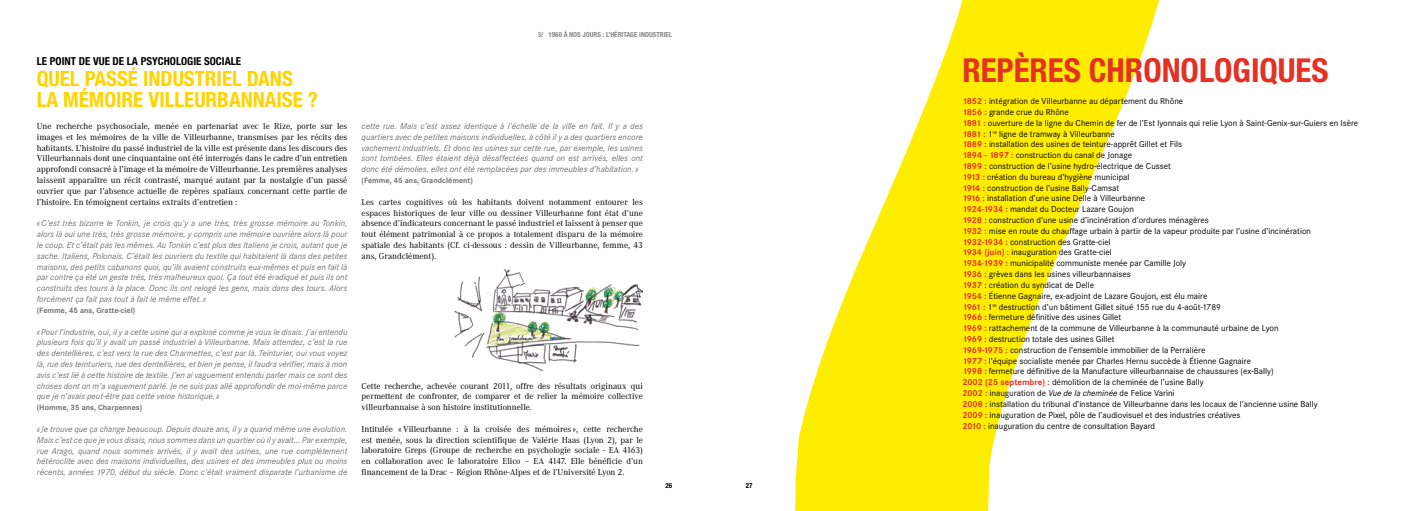
<style>
.page{position:relative;width:1418px;height:511px;background:#fff}
.page>*{position:absolute;margin:0;border:0;box-sizing:border-box;transform-origin:0 0}
.t1{font:700 condensed 33px "Helvetica Neue";color:#e43124}
.t2{font:700 condensed 21px "Helvetica Neue";color:#ffd400}
.t3{font:700 condensed 11px "Helvetica Neue";color:#000}
.t4{font:italic 9px/10.8px "Corporate S";color:#707172;text-align:justify}
.t5{font:9px/10.8px "Corporate S";color:#000}
.t6{font:9px/10.8px "Corporate A";color:#000;text-align:justify}
.t7{font:700 8px "Corporate S";color:#707172}
.t8{font:700 condensed 7px "Helvetica Neue";color:#87888a}
.t9{font:700 condensed 7px "Helvetica Neue";color:#000}
.s1{font-weight:700;color:#e43124}
.s2{font-style:italic}
</style>
<div class="page">
<svg style="left:795px;top:0;width:364px;height:510px;fill:#ffed00"></svg>
<img style="left:454px;top:269px;width:189px;height:101px">
<p class="t3" style="left:37px;top:55px;width:20px">LE POINT</p>
<p class="t3" style="left:79px;top:55px;width:21px">DE VUE</p>
<p class="t3" style="left:113px;top:55px;width:52px">DE LAPSYCHOLOGIE</p>
<p class="t3" style="left:204px;top:55px;width:7px">SOCIALE</p>
<h2 class="t2" style="left:37px;top:66px;width:60px">QUEL PASSÉ</h2>
<h2 class="t2" style="left:143px;top:66px;width:11px">INDUSTRIEL</h2>
<h2 class="t2" style="left:247px;top:66px;width:13px">DANS</h2>
<h2 class="t2" style="left:37px;top:87px;width:39px">LA MÉMOIRE</h2>
<h2 class="t2" style="left:148px;top:87px;width:12px">VILLEURBANNAISE</h2>
<h2 class="t2" style="left:308px;top:87px;width:12px">?</h2>
<p class="t6" style="left:37px;top:121px;width:312px">Une recherche psychosociale, menée en partenariat avec le Rize, porte sur les images et les mémoires de la ville de Villeurbanne, transmises par les récits des habitants. L’histoire du passé industriel de la ville est présente dans les discours des Villeurbannais dont une cinquantaine ont été interrogés dans le cadre d’un entretien approfondi consacré à l’image et la mémoire de Villeurbanne. Les premières analyses laissent apparaître un récit contrasté, marqué autant par la nostalgie d’un passé ouvrier que par l’absence actuelle de repères spatiaux concernant cette partie de l’histoire. En témoignent certains extraits d’entretien :</p>
<p class="t4" style="left:37px;top:218px;width:312px">«C’est très bizarre le Tonkin, je crois qu’y a une très, très grosse mémoire au Tonkin, alors là oui une très, très grosse mémoire, y compris une mémoire ouvrière alors là pour le coup. Et c’était pas les mêmes. Au Tonkin c’est plus des Italiens je crois, autant que je sache. Italiens, Polonais. C’était les ouvriers du textile qui habitaient là dans des petites maisons, des petits cabanons quoi, qu’ils avaient construits eux-mêmes et puis en fait là par contre ça été un geste très, très malheureux quoi. Ça tout été éradiqué et puis ils ont construits des tours à la place. Donc ils ont relogé les gens, mais dans des tours. Alors forcément ça fait pas tout à fait le même effet.»</p>
<p class="t7" style="left:37px;top:305px;width:100px">(Femme, 45 ans, Gratte-ciel)</p>
<p class="t4" style="left:37px;top:326px;width:312px">«Pour l’industrie, oui, il y a cette usine qui a explosé comme je vous le disais. J’ai entendu plusieurs fois qu’il y avait un passé industriel à Villeurbanne. Mais attendez, c’est la rue des dentellières, c’est vers la rue des Charmettes, c’est par là. Teinturier, oui vous voyez là, rue des teinturiers, rue des dentellières, et bien je pense, il faudra vérifier, mais à mon avis c’est lié à cette histoire de textile. J’en ai vaguement entendu parler mais ce sont des choses dont on m’a vaguement parlé. Je ne suis pas allé approfondir de moi-même parce que je n’avais peut-être pas cette veine historique.»</p>
<p class="t7" style="left:37px;top:402px;width:107px">(Homme, 35 ans, Charpennes)</p>
<p class="t4" style="left:37px;top:423px;width:312px">«Je trouve que ça change beaucoup. Depuis douze ans, il y a quand même une évolution.<br>Mais c’est ce que je vous disais, nous sommes dans un quartier où il y avait… Par exemple, rue Arago, quand nous sommes arrivés, il y avait des usines, une rue complètement hétéroclite avec des maisons individuelles, des usines et des immeubles plus ou moins récents, années 1970, début du siècle. Donc c’était vraiment disparate l’urbanisme de</p>
<p class="t8" style="left:538px;top:30px;width:37px">3/ 1960 À NOS</p>
<p class="t8" style="left:582px;top:30px;width:5px">JOURS</p>
<p class="t8" style="left:602px;top:30px;width:13px">: L’HÉRITAGE</p>
<p class="t8" style="left:639px;top:30px;width:5px">INDUSTRIEL</p>
<p class="t4" style="left:361px;top:120px;width:283px">cette rue. Mais c’est assez identique à l’échelle de la ville en fait. Il y a des quartiers avec de petites maisons individuelles, à côté il y a des quartiers encore vachement industriels. Et donc les usines sur cette rue, par exemple, les usines sont tombées. Elles étaient déjà désaffectées quand on est arrivés, elles ont donc été démolies, elles ont été remplacées par des immeubles d’habitation.»</p>
<p class="t7" style="left:361px;top:176px;width:113px">(Femme, 45 ans, Grandclément)</p>
<p class="t6" style="left:361px;top:196px;width:283px">Les cartes cognitives où les habitants doivent notamment entourer les espaces historiques de leur ville ou dessiner Villeurbanne font état d’une absence d’indicateurs concernant le passé industriel et laissent à penser que tout élément patrimonial à ce propos a totalement disparu de la mémoire spatiale des habitants (Cf. ci-dessous : dessin de Villeurbanne, femme, 43 ans, Grandclément).</p>
<p class="t6" style="left:361px;top:380px;width:283px">Cette recherche, achevée courant 2011, offre des résultats originaux qui permettent de confronter, de comparer et de relier la mémoire collective villeurbannaise à son histoire institutionnelle.</p>
<p class="t6" style="left:361px;top:423px;width:283px">Intitulée «Villeurbanne : à la croisée des mémoires », cette recherche est menée, sous la direction scientifique de Valérie Haas (Lyon 2), par le laboratoire Greps (Groupe de recherche en psychologie sociale - EA 4163) en collaboration avec le laboratoire Elico – EA 4147. Elle bénéficie d’un financement de la Drac – Région Rhône-Alpes et de l’Université Lyon 2.</p>
<p class="t9" style="left:665px;top:481px;width:8px">26</p>
<p class="t9" style="left:746px;top:481px;width:8px">27</p>
<h1 class="t1" style="left:962px;top:51px;width:368px">REPÈRES CHRONOLOGIQUES</h1>
<p class="t5" style="left:962px;top:96px;width:397px"><span class="s1">1852 :</span> intégration de Villeurbanne au département du Rhône<br><span class="s1">1856 :</span> grande crue du Rhône<br><span class="s1">1881 :</span> ouverture de la ligne du Chemin de fer de l’Est lyonnais qui relie Lyon à Saint-Genix-sur-Guiers en Isère <span class="s1">1881 :</span> 1<sup>re</sup> ligne de tramway à Villeurbanne<br><span class="s1">1889 :</span> installation des usines de teinture-apprêt Gillet et Fils<br><span class="s1">1894 - 1897 :</span> construction du canal de Jonage<br><span class="s1">1899 :</span> construction de l’usine hydro-électrique de Cusset<br><span class="s1">1913 :</span> création du bureau d’hygiène municipal<br><span class="s1">1914 :</span> construction de l’usine Bally-Camsat<br><span class="s1">1916 :</span> installation d’une usine Delle à Villeurbanne<br><span class="s1">1924-1934 :</span> mandat du Docteur Lazare Goujon<br><span class="s1">1928 :</span> construction d’une usine d’incinération d’ordures ménagères<br><span class="s1">1932 :</span> mise en route du chauffage urbain à partir de la vapeur produite par l’usine d’incinération<br><span class="s1">1932-1934 :</span> construction des Gratte-ciel<br><span class="s1">1934 (juin) :</span> inauguration des Gratte-ciel<br><span class="s1">1934-1939 :</span> municipalité communiste menée par Camille Joly<br><span class="s1">1936 :</span> grèves dans les usines villeurbannaises<br><span class="s1">1937 :</span> création du syndicat de Delle<br><span class="s1">1954 :</span> Étienne Gagnaire, ex-adjoint de Lazare Goujon, est élu maire<br><span class="s1">1961 :</span> 1<sup>re</sup> destruction d’un bâtiment Gillet situé 155 rue du 4-août-1789<br><span class="s1">1966 :</span> fermeture définitive des usines Gillet<br><span class="s1">1969 :</span> rattachement de la commune de Villeurbanne à la communauté urbaine de Lyon<br><span class="s1">1969 :</span> destruction totale des usines Gillet<br><span class="s1">1969-1975 :</span> construction de l’ensemble immobilier de la Perralière<br><span class="s1">1977 :</span> l’équipe socialiste menée par Charles Hernu succède à Étienne Gagnaire<br><span class="s1">1998 :</span> fermeture définitive de la Manufacture villeurbannaise de chaussures (ex-Bally)<br><span class="s1">2002 (25 septembre) :</span> démolition de la cheminée de l’usine Bally<br><span class="s1">2002 :</span> inauguration de <span class="s2">Vue de la cheminée</span> de Felice Varini<br><span class="s1">2008 :</span> installation du tribunal d’instance de Villeurbanne dans les locaux de l’ancienne usine Bally<br><span class="s1">2009 :</span> inauguration de Pixel, pôle de l’audiovisuel et des industries créatives<br><span class="s1">2010 :</span> inauguration du centre de consultation Bayard</p>
</div>
